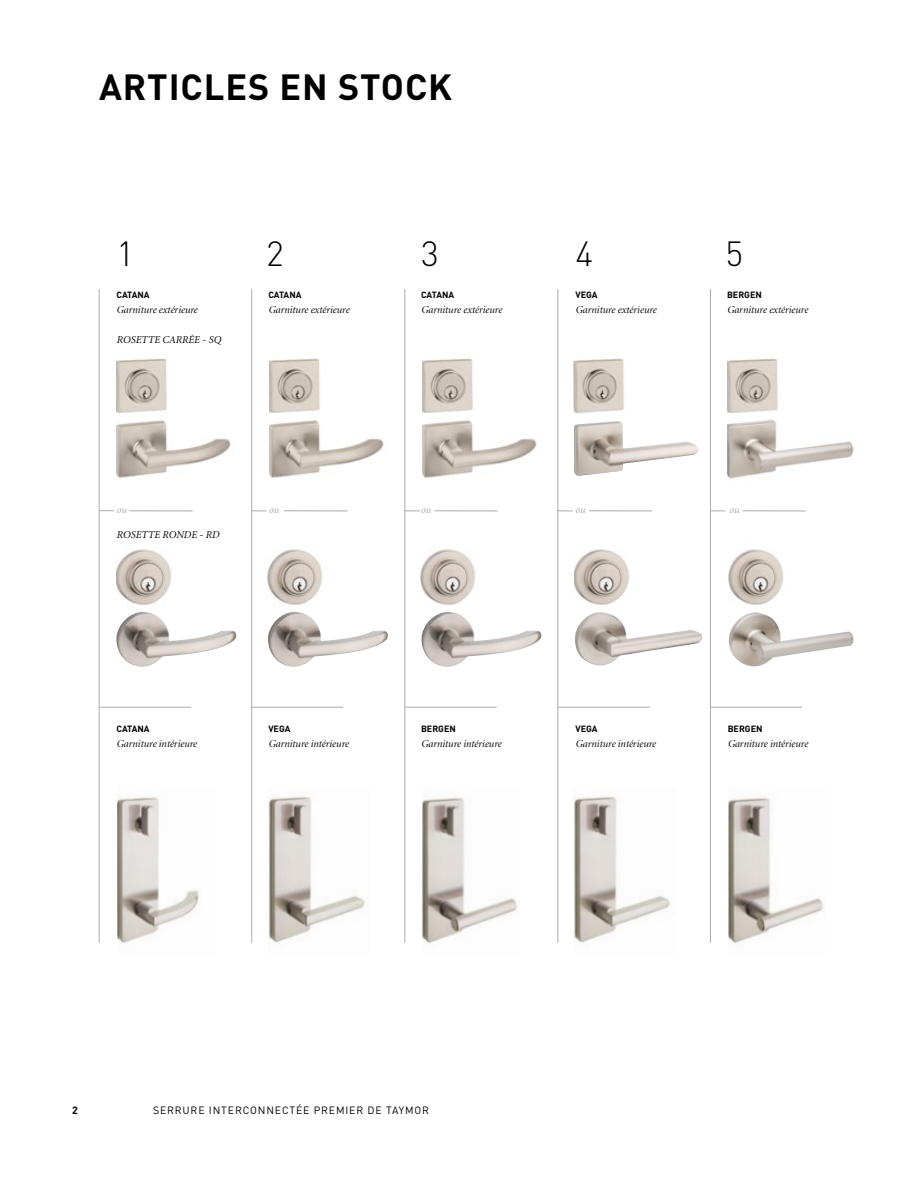
<style>
.page{position:relative;width:918px;height:1188px;background:#fff}
.page>*{position:absolute;margin:0;border:0;box-sizing:border-box;transform-origin:0 0}
.t1{font:700 36px "DIN";letter-spacing:.025em;color:#000}
.t2{font:300 34.5px "DIN";color:#000}
.t3{font:italic 10.5px "Minion Display";color:#000}
.t4{font:10.5px "DIN";letter-spacing:.08em;color:#000}
.t5{font:italic 10.5px "Minion";color:#000}
.t6{font:italic 10.5px "Minion";letter-spacing:-.005em;color:#a9abac}
.t7{font:700 10.5px "DIN";color:#000}
.t8{font:700 9px "DIN";color:#000}
</style>
<div class="page">
<hr style="left:251px;top:289px;width:1px;height:654px;background:#a9abac">
<hr style="left:405px;top:289px;width:1px;height:654px;background:#a9abac">
<hr style="left:558px;top:289px;width:1px;height:654px;background:#a9abac">
<hr style="left:710px;top:289px;width:1px;height:654px;background:#a9abac">
<hr style="left:99px;top:289px;width:1px;height:654px;background:#a9abac">
<svg style="left:100px;top:510px;width:14px;height:1px"></svg>
<hr style="left:99px;top:707px;width:92px;height:1px;background:#a9abac">
<hr style="left:252px;top:707px;width:91px;height:1px;background:#a9abac">
<hr style="left:405px;top:707px;width:92px;height:1px;background:#a9abac">
<hr style="left:558px;top:707px;width:92px;height:1px;background:#a9abac">
<hr style="left:710px;top:707px;width:92px;height:1px;background:#a9abac">
<img style="left:118px;top:796px;width:81px;height:147px">
<img style="left:574px;top:796px;width:97px;height:147px">
<img style="left:728px;top:797px;width:96px;height:147px">
<img style="left:116px;top:549px;width:56px;height:56px">
<img style="left:268px;top:549px;width:55px;height:56px">
<img style="left:421px;top:549px;width:55px;height:56px">
<img style="left:574px;top:549px;width:56px;height:56px">
<img style="left:729px;top:549px;width:55px;height:56px">
<svg style="left:252px;top:511px;width:14px;height:1px"></svg>
<svg style="left:405px;top:511px;width:15px;height:1px"></svg>
<svg style="left:558px;top:511px;width:15px;height:1px"></svg>
<svg style="left:711px;top:511px;width:14px;height:1px"></svg>
<hr style="left:129px;top:511px;width:64px;height:1px;background:#a9abac">
<hr style="left:284px;top:511px;width:63px;height:1px;background:#a9abac">
<hr style="left:434px;top:511px;width:64px;height:1px;background:#a9abac">
<hr style="left:589px;top:511px;width:63px;height:1px;background:#a9abac">
<hr style="left:742px;top:511px;width:64px;height:1px;background:#a9abac">
<img style="left:116px;top:612px;width:121px;height:55px">
<img style="left:421px;top:612px;width:121px;height:55px">
<img style="left:268px;top:612px;width:120px;height:55px">
<img style="left:575px;top:612px;width:128px;height:54px">
<img style="left:728px;top:612px;width:126px;height:54px">
<img style="left:116px;top:358px;width:51px;height:55px">
<img style="left:269px;top:358px;width:51px;height:55px">
<img style="left:422px;top:358px;width:51px;height:55px">
<img style="left:574px;top:358px;width:50px;height:56px">
<img style="left:727px;top:358px;width:51px;height:55px">
<img style="left:116px;top:419px;width:115px;height:59px">
<img style="left:269px;top:419px;width:115px;height:59px">
<img style="left:422px;top:419px;width:115px;height:59px">
<img style="left:574px;top:421px;width:125px;height:55px">
<img style="left:727px;top:419px;width:127px;height:60px">
<img style="left:269px;top:796px;width:96px;height:147px">
<img style="left:422px;top:797px;width:96px;height:147px">
<h1 class="t1" style="left:99px;top:64px;width:355px">ARTICLES EN STOCK</h1>
<h2 class="t2" style="left:117px;top:233px;width:19px">1</h2>
<h2 class="t2" style="left:266px;top:233px;width:19px">2</h2>
<h2 class="t2" style="left:421px;top:233px;width:19px">3</h2>
<h2 class="t2" style="left:576px;top:233px;width:19px">4</h2>
<h2 class="t2" style="left:725px;top:233px;width:19px">5</h2>
<p class="t8" style="left:117px;top:289px;width:35px">CATANA</p>
<p class="t3" style="left:117px;top:304px;width:82px">Garniture extérieure</p>
<p class="t5" style="left:117px;top:334px;width:106px">ROSETTE CARRÉE - SQ</p>
<p class="t8" style="left:268px;top:289px;width:35px">CATANA</p>
<p class="t3" style="left:268px;top:304px;width:82px">Garniture extérieure</p>
<p class="t8" style="left:421px;top:289px;width:35px">CATANA</p>
<p class="t3" style="left:421px;top:304px;width:82px">Garniture extérieure</p>
<p class="t8" style="left:576px;top:289px;width:24px">VEGA</p>
<p class="t3" style="left:576px;top:304px;width:82px">Garniture extérieure</p>
<p class="t8" style="left:727px;top:289px;width:36px">BERGEN</p>
<p class="t3" style="left:727px;top:304px;width:82px">Garniture extérieure</p>
<p class="t6" style="left:117px;top:505px;width:12px">ou</p>
<p class="t6" style="left:269px;top:505px;width:12px">ou</p>
<p class="t6" style="left:421px;top:505px;width:12px">ou</p>
<p class="t6" style="left:575px;top:505px;width:12px">ou</p>
<p class="t6" style="left:729px;top:505px;width:12px">ou</p>
<p class="t5" style="left:117px;top:530px;width:104px">ROSETTE RONDE - RD</p>
<p class="t8" style="left:117px;top:723px;width:35px">CATANA</p>
<p class="t3" style="left:117px;top:738px;width:82px">Garniture intérieure</p>
<p class="t8" style="left:268px;top:723px;width:24px">VEGA</p>
<p class="t3" style="left:268px;top:738px;width:82px">Garniture intérieure</p>
<p class="t8" style="left:421px;top:723px;width:36px">BERGEN</p>
<p class="t3" style="left:421px;top:738px;width:82px">Garniture intérieure</p>
<p class="t8" style="left:576px;top:723px;width:24px">VEGA</p>
<p class="t3" style="left:576px;top:738px;width:82px">Garniture intérieure</p>
<p class="t8" style="left:728px;top:723px;width:36px">BERGEN</p>
<p class="t3" style="left:728px;top:738px;width:82px">Garniture intérieure</p>
<p class="t7" style="left:72px;top:1103px;width:7px">2</p>
<p class="t4" style="left:153px;top:1103px;width:278px">SERRURE INTERCONNECTÉE PREMIER DE TAYMOR</p>
</div>
